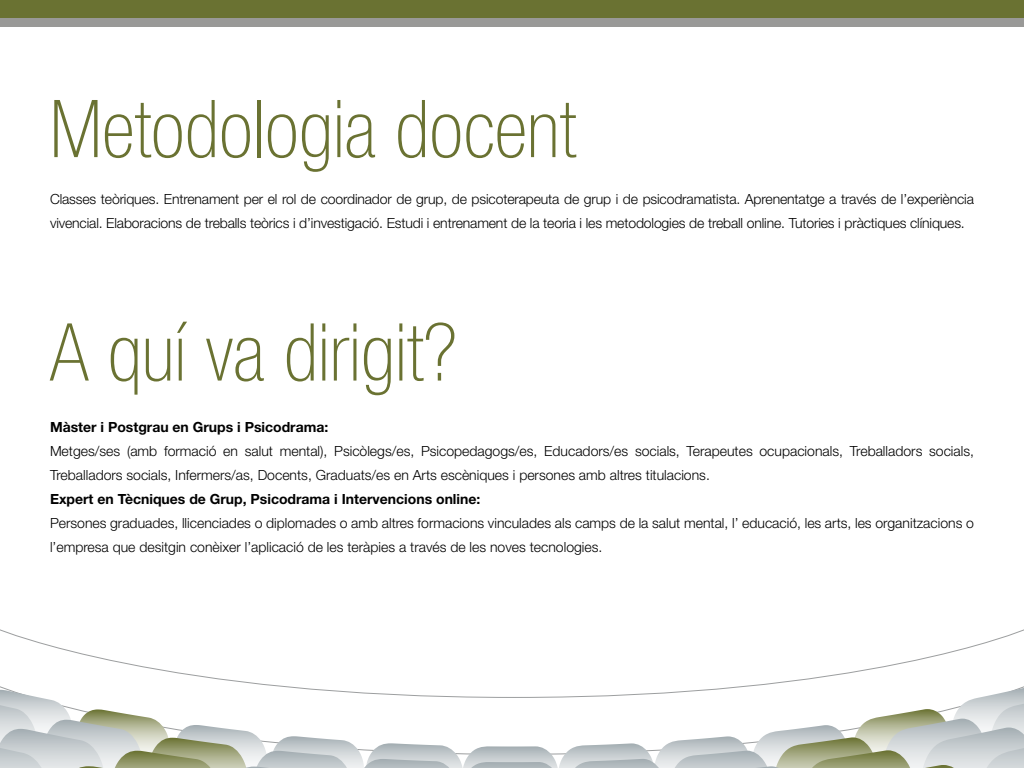
<style>
.page{position:relative;width:1024px;height:768px;background:#fff}
.page>*{position:absolute;margin:0;border:0;box-sizing:border-box;transform-origin:0 0}
.t1{font:100 condensed 80px "Helvetica Neue LT Std";color:#6a7232}
.t2{font:300 14px/24px "Helvetica Neue LT Std";color:#000}
.t3{font:700 14px "Helvetica Neue LT Std";color:#000}
</style>
<div class="page">
<div style="left:0;top:0;width:1024px;height:18px;background:#6a7232"></div>
<div style="left:0;top:18px;width:1024px;height:9px;background:#999997"></div>
<svg style="left:0;top:629px;width:1024px;height:59px"></svg>
<svg style="left:0;top:688px;width:1024px;height:80px"></svg>
<h1 class="t1" style="left:50px;top:84px;width:527px">Metodologia docent</h1>
<p class="t2" style="left:50px;top:187px;width:925px">Classes teòriques. Entrenament per el rol de coordinador de grup, de psicoterapeuta de grup i de psicodramatista. Aprenentatge a través de l’experiència vivencial. Elaboracions de treballs teòrics i d’investigació. Estudi i entrenament de la teoria i les metodologies de treball online. Tutories i pràctiques clíniques.</p>
<h1 class="t1" style="left:50px;top:308px;width:409px">A quí va dirigit?</h1>
<p class="t3" style="left:50px;top:418px;width:280px">Màster i Postgrau en Grups i Psicodrama:</p>
<p class="t2" style="left:50px;top:439px;width:926px">Metges/ses (amb formació en salut mental), Psicòlegs/es, Psicopedagogs/es, Educadors/es socials, Terapeutes ocupacionals, Treballadors socials,<br>Treballadors socials, Infermers/as, Docents, Graduats/es en Arts escèniques i persones amb altres titulacions.</p>
<p class="t3" style="left:50px;top:490px;width:432px">Expert en Tècniques de Grup, Psicodrama i Intervencions online:</p>
<p class="t2" style="left:50px;top:511px;width:925px">Persones graduades, llicenciades o diplomades o amb altres formacions vinculades als camps de la salut mental, l’ educació, les arts, les organitzacions o l’empresa que desitgin conèixer l’aplicació de les teràpies a través de les noves tecnologies.</p>
</div>
